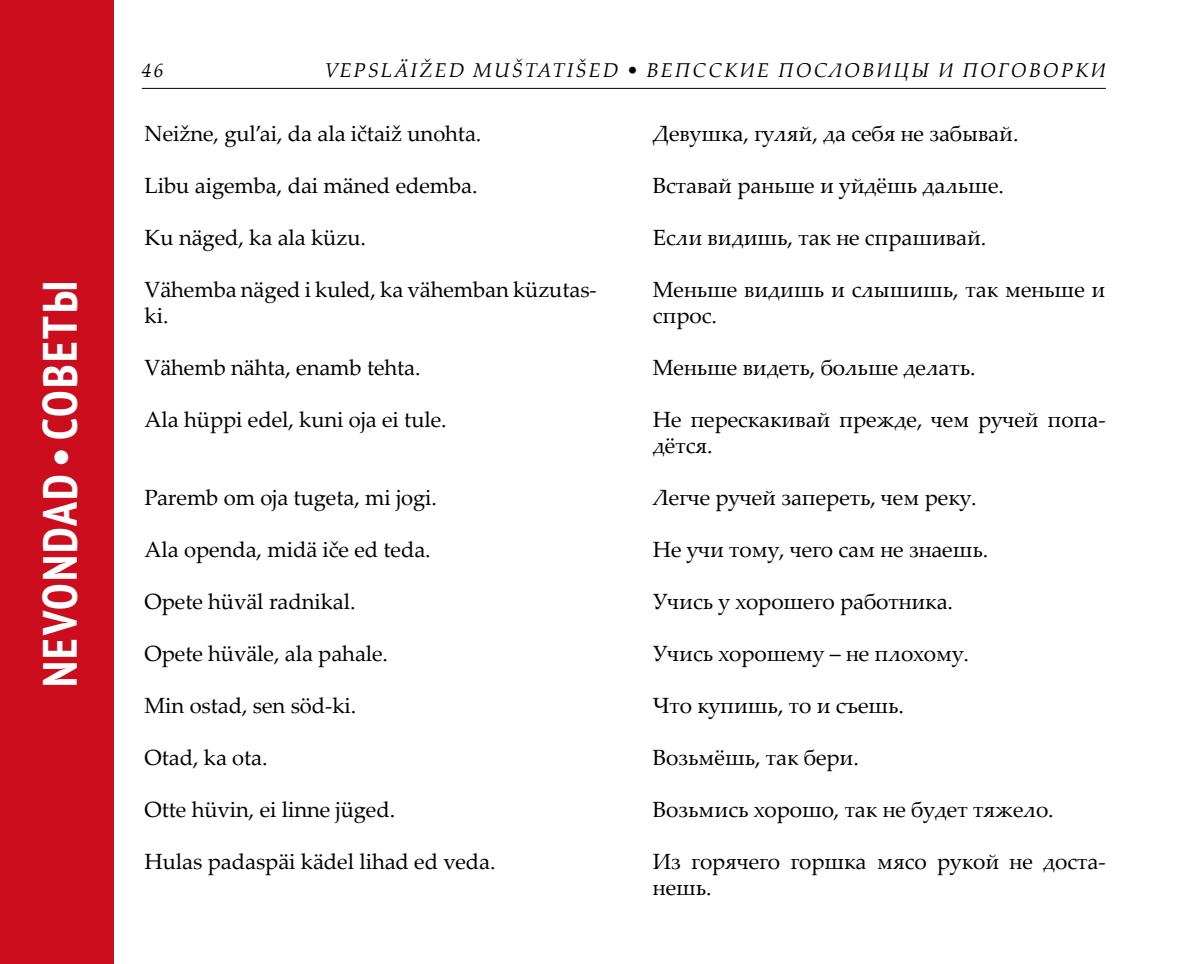
<style>
.page{position:relative;width:1191px;height:964px;background:#fff}
.page>*{position:absolute;margin:0;border:0;box-sizing:border-box;transform-origin:0 0}
.t1{font:700 condensed 48px "PT Sans";letter-spacing:.05em;color:#fff}
.t2{font:22px/26px "Palatino Linotype";letter-spacing:-.005em;color:#000}
.t3{font:italic 20px "Palatino Linotype";letter-spacing:.1em;color:#000}
.s1{font-family:"Guardian Sans";font-weight:600;font-stretch:normal}
</style>
<div class="page">
<hr style="left:142px;top:88px;width:964px;height:1px;background:#000">
<div style="left:0;top:0;width:113px;height:964px;background:#cb0d1d"></div>
<h1 class="t1" style="left:28px;top:687px;width:407px;rotate:-90deg">NEVONDAD <span class="s1">•</span> СОВЕТЫ</h1>
<p class="t3" style="left:142px;top:55px;width:23px">46</p>
<p class="t3" style="left:325px;top:55px;width:782px">VEPSLÄIŽED MUŠTATIŠED • ВЕПССКИЕ ПОСЛОВИЦЫ И ПОГОВОРКИ</p>
<p class="t2" style="left:145px;top:119px;width:338px">Neižne, gul’ai, da ala ičtaiž unohta.</p>
<p class="t2" style="left:145px;top:171px;width:334px">Libu aigemba, dai mäned edemba.</p>
<p class="t2" style="left:145px;top:224px;width:223px">Ku näged, ka ala küzu.</p>
<p class="t2" style="left:145px;top:276px;width:454px">Vähemba näged i kuled, ka vähemban küzutas&shy;ki.</p>
<p class="t2" style="left:145px;top:354px;width:277px">Vähemb nähta, enamb tehta.</p>
<p class="t2" style="left:145px;top:406px;width:304px">Ala hüppi edel, kuni oja ei tule.</p>
<p class="t2" style="left:145px;top:484px;width:294px">Paremb om oja tugeta, mi jogi.</p>
<p class="t2" style="left:145px;top:536px;width:288px">Ala openda, midä iče ed teda.</p>
<p class="t2" style="left:145px;top:588px;width:212px">Opete hüväl radnikal.</p>
<p class="t2" style="left:145px;top:640px;width:245px">Opete hüväle, ala pahale.</p>
<p class="t2" style="left:145px;top:692px;width:213px">Min ostad, sen söd-ki.</p>
<p class="t2" style="left:145px;top:744px;width:125px">Otad, ka ota.</p>
<p class="t2" style="left:145px;top:796px;width:252px">Otte hüvin, ei linne jüged.</p>
<p class="t2" style="left:145px;top:848px;width:352px">Hulas padaspäi kädel lihad ed veda.</p>
<p class="t2" style="left:653px;top:120px;width:367px">Девушка, гуляй, да себя не забывай.</p>
<p class="t2" style="left:653px;top:172px;width:352px">Вставай раньше и уйдёшь дальше.</p>
<p class="t2" style="left:653px;top:224px;width:335px">Если видишь, так не спрашивай.</p>
<p class="t2" style="left:653px;top:276px;width:454px">Меньше видишь и слышишь, так меньше и спрос.</p>
<p class="t2" style="left:653px;top:354px;width:324px">Меньше видеть, больше делать.</p>
<p class="t2" style="left:653px;top:406px;width:454px">Не перескакивай прежде, чем ручей попа&shy;дётся.</p>
<p class="t2" style="left:653px;top:484px;width:325px">Легче ручей запереть, чем реку.</p>
<p class="t2" style="left:653px;top:536px;width:337px">Не учи тому, чего сам не знаешь.</p>
<p class="t2" style="left:653px;top:588px;width:302px">Учись у хорошего работника.</p>
<p class="t2" style="left:653px;top:640px;width:318px">Учись хорошему – не плохому.</p>
<p class="t2" style="left:653px;top:692px;width:253px">Что купишь, то и съешь.</p>
<p class="t2" style="left:653px;top:744px;width:207px">Возьмёшь, так бери.</p>
<p class="t2" style="left:653px;top:796px;width:402px">Возьмись хорошо, так не будет тяжело.</p>
<p class="t2" style="left:653px;top:848px;width:454px">Из горячего горшка мясо рукой не доста&shy;нешь.</p>
</div>
